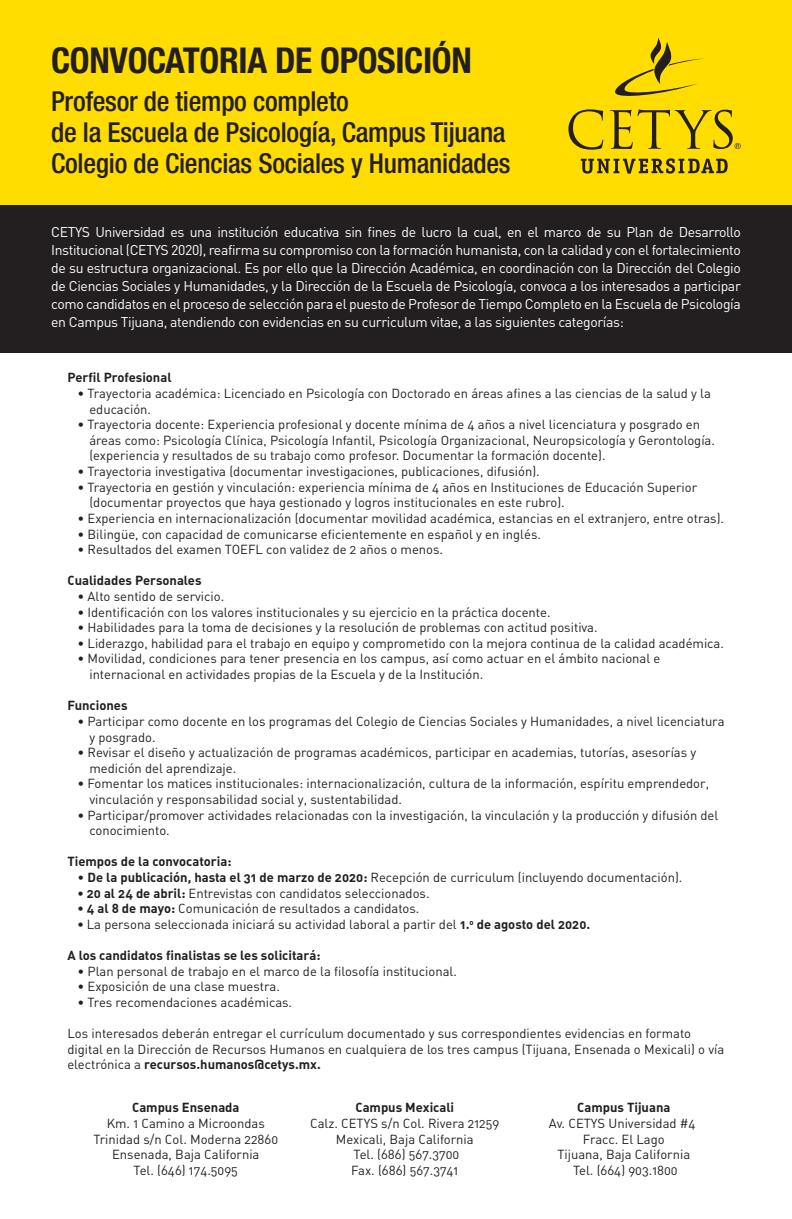
<style>
.page{position:relative;width:792px;height:1219px;background:#fff}
.page>*{position:absolute;margin:0;border:0;box-sizing:border-box;transform-origin:0 0}
.t1{font:700 condensed 35.7px "Helvetica Neue LT Std";letter-spacing:-.01em;color:#231f20}
.t2{font:500 condensed 27.5px/31px "Helvetica Neue LT Std";letter-spacing:-.01em;color:#231f20}
.t3{font:14px/18px "DIN";letter-spacing:-.025em;color:#fff;text-align:justify}
.t4{font:13px/15.6px "DIN Regular Alternate";color:#231f20}
.t5{font:13px "DIN Bold Alternate";color:#231f20}
.s1{font-family:"DIN Bold Alternate"}
.s2{font-family:"DIN Regular Alternate"}
</style>
<div class="page">
<div style="left:0;top:0;width:792px;height:212px;background:#fd0"></div>
<div style="left:0;top:205px;width:792px;height:147px;background:#231f20"></div>
<svg style="left:615px;top:38px;width:90px;height:58px"></svg>
<svg style="left:581px;top:158px;width:147px;height:15px"></svg>
<svg style="left:568px;top:109px;width:35px;height:41px"></svg>
<svg style="left:610px;top:109px;width:131px;height:40px"></svg>
<h1 class="t1" style="left:51px;top:39px;width:422px">CONVOCATORIA DE OPOSICIÓN</h1>
<h2 class="t2" style="left:51px;top:85px;width:461px">Profesor de tiempo completo<br>de la Escuela de Psicología, Campus Tijuana<br>Colegio de Ciencias Sociales y Humanidades</h2>
<p class="t3" style="left:51px;top:222px;width:691px">CETYS Universidad es una institución educativa sin fines de lucro la cual, en el marco de su Plan de Desarrollo Institucional (CETYS 2020), reafirma su compromiso con la formación humanista, con la calidad y con el fortalecimiento de su estructura organizacional. Es por ello que la Dirección Académica, en coordinación con la Dirección del Colegio de Ciencias Sociales y Humanidades, y la Dirección de la Escuela de Psicología, convoca a los interesados a participar como candidatos en el proceso de selección para el puesto de Profesor de Tiempo Completo en la Escuela de Psicología en Campus Tijuana, atendiendo con evidencias en su curriculum vitae, a las siguientes categorías:</p>
<p class="t5" style="left:67px;top:369px;width:106px">Perfil Profesional</p>
<p class="t4" style="left:89px;top:385px;width:623px;text-indent:-12px">• Trayectoria académica: Licenciado en Psicología con Doctorado en áreas afines a las ciencias de la salud y la educación.</p>
<p class="t4" style="left:89px;top:416px;width:627px;text-indent:-12px">• Trayectoria docente: Experiencia profesional y docente mínima de 4 años a nivel licenciatura y posgrado en áreas como: Psicología Clínica, Psicología Infantil, Psicología Organizacional, Neuropsicología y Gerontología. (experiencia y resultados de su trabajo como profesor. Documentar la formación docente).</p>
<p class="t4" style="left:77px;top:463px;width:464px">• Trayectoria investigativa (documentar investigaciones, publicaciones, difusión).</p>
<p class="t4" style="left:89px;top:479px;width:609px;text-indent:-12px">• Trayectoria en gestión y vinculación: experiencia mínima de 4 años en Instituciones de Educación Superior (documentar proyectos que haya gestionado y logros institucionales en este rubro).</p>
<p class="t4" style="left:77px;top:510px;width:648px">• Experiencia en internacionalización (documentar movilidad académica, estancias en el extranjero, entre otras).</p>
<p class="t4" style="left:77px;top:525px;width:465px">• Bilingüe, con capacidad de comunicarse eficientemente en español y en inglés.</p>
<p class="t4" style="left:77px;top:541px;width:367px">• Resultados del examen TOEFL con validez de 2 años o menos.</p>
<p class="t5" style="left:67px;top:572px;width:136px">Cualidades Personales</p>
<p class="t4" style="left:77px;top:588px;width:148px">• Alto sentido de servicio.</p>
<p class="t4" style="left:77px;top:603px;width:475px">• Identificación con los valores institucionales y su ejercicio en la práctica docente.</p>
<p class="t4" style="left:77px;top:619px;width:522px">• Habilidades para la toma de decisiones y la resolución de problemas con actitud positiva.</p>
<p class="t4" style="left:77px;top:635px;width:648px">• Liderazgo, habilidad para el trabajo en equipo y comprometido con la mejora continua de la calidad académica.</p>
<p class="t4" style="left:89px;top:650px;width:572px;text-indent:-12px">• Movilidad, condiciones para tener presencia en los campus, así como actuar en el ámbito nacional e internacional en actividades propias de la Escuela y de la Institución.</p>
<p class="t5" style="left:67px;top:697px;width:62px">Funciones</p>
<p class="t4" style="left:89px;top:713px;width:637px;text-indent:-12px">• Participar como docente en los programas del Colegio de Ciencias Sociales y Humanidades, a nivel licenciatura y posgrado.</p>
<p class="t4" style="left:89px;top:744px;width:608px;text-indent:-12px">• Revisar el diseño y actualización de programas académicos, participar en academias, tutorías, asesorías y medición del aprendizaje.</p>
<p class="t4" style="left:89px;top:775px;width:621px;text-indent:-12px">• Fomentar los matices institucionales: internacionalización, cultura de la información, espíritu emprendedor, vinculación y responsabilidad social y, sustentabilidad.</p>
<p class="t4" style="left:89px;top:806px;width:631px;text-indent:-12px">• Participar/promover actividades relacionadas con la investigación, la vinculación y la producción y difusión del conocimiento.</p>
<p class="t5" style="left:67px;top:853px;width:166px">Tiempos de la convocatoria:</p>
<p class="t4" style="left:77px;top:869px;width:607px">• <span class="s1">De la publicación, hasta el 31 de marzo de 2020:</span> Recepción de curriculum (incluyendo documentación).</p>
<p class="t4" style="left:77px;top:884px;width:354px"><span class="s1">• 20 al 24 de abril:</span> Entrevistas con candidatos seleccionados.</p>
<p class="t4" style="left:77px;top:900px;width:344px"><span class="s1">• 4 al 8 de mayo:</span> Comunicación de resultados a candidatos.</p>
<p class="t4" style="left:77px;top:915px;width:514px"><span class="s1">•</span> La persona seleccionada iniciará su actividad laboral a partir del <span class="s1">1.</span><sup>o</sup> <span class="s1">de agosto del 2020.</span></p>
<p class="t5" style="left:67px;top:946px;width:255px">A los candidatos finalistas se les solicitará:</p>
<p class="t4" style="left:77px;top:962px;width:381px">• Plan personal de trabajo en el marco de la filosofía institucional.</p>
<p class="t4" style="left:77px;top:978px;width:204px">• Exposición de una clase muestra.</p>
<p class="t4" style="left:77px;top:993px;width:216px">• Tres recomendaciones académicas.</p>
<p class="t4" style="left:67px;top:1025px;width:658px">Los interesados deberán entregar el currículum documentado y sus correspondientes evidencias en formato digital en la Dirección de Recursos Humanos en cualquiera de los tres campus (Tijuana, Ensenada o Mexicali) o vía</p>
<p class="t5" style="left:67px;top:1055px;width:255px"><span class="s2">electrónica a</span> recursos.humanos@cetys.mx.</p>
<p class="t5" style="left:132px;top:1098px;width:109px">Campus Ensenada</p>
<p class="t4" style="left:93px;top:1114px;width:186px;text-align:center">Km. 1 Camino a Microondas<br>Trinidad s/n Col. Moderna 22860<br>Ensenada, Baja California<br>Tel. (646) 174.5095</p>
<p class="t5" style="left:355px;top:1098px;width:100px">Campus Mexicali</p>
<p class="t4" style="left:310px;top:1114px;width:191px;text-align:center">Calz. CETYS s/n Col. Rivera 21259<br>Mexicali, Baja California<br>Tel. (686) 567.3700<br>Fax. (686) 567.3741</p>
<p class="t5" style="left:577px;top:1098px;width:95px">Campus Tijuana</p>
<p class="t4" style="left:549px;top:1114px;width:148px;text-align:center">Av. CETYS Universidad #4<br>Fracc. El Lago<br>Tijuana, Baja California<br>Tel. (664) 903.1800</p>
</div>
